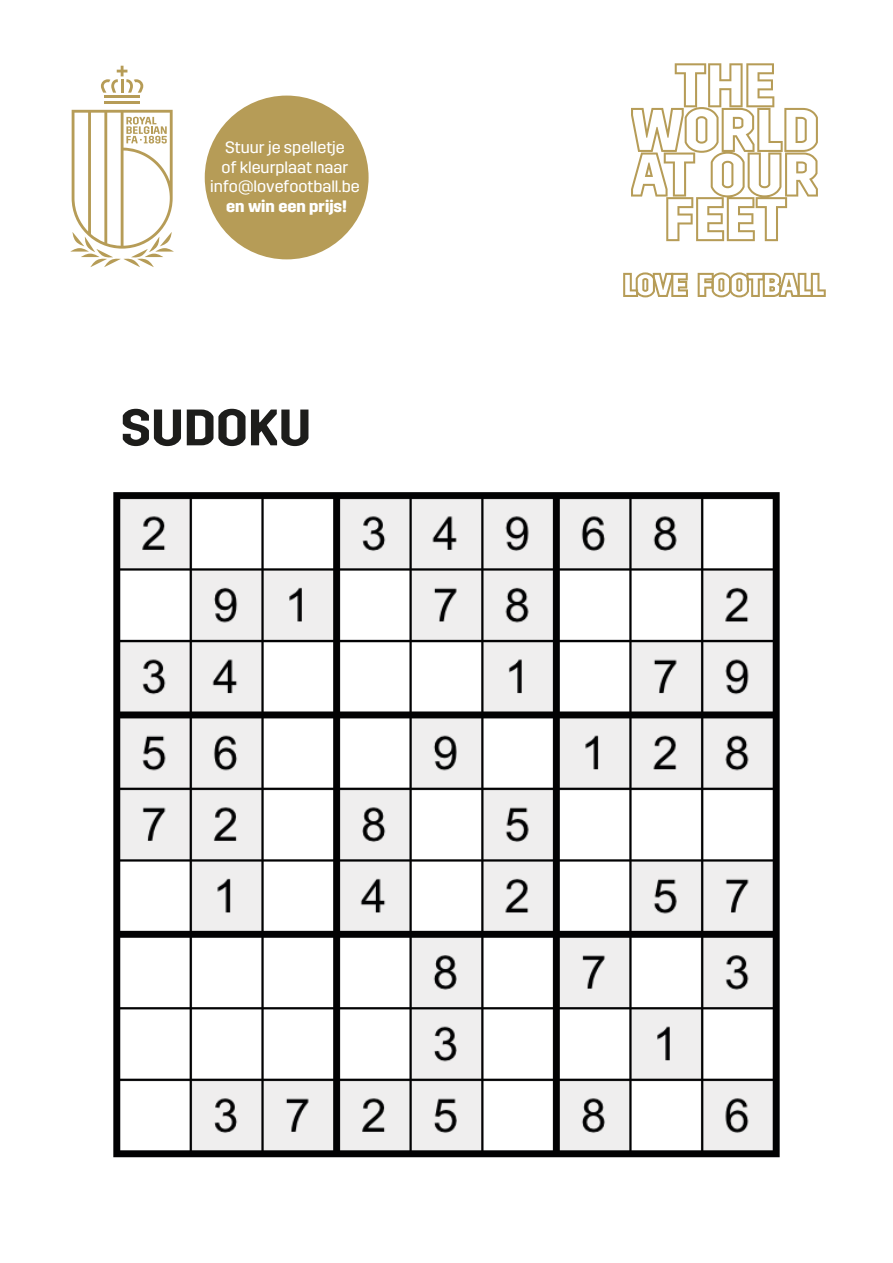
<style>
.page{position:relative;width:893px;height:1263px;background:#fff}
.page>*{position:absolute;margin:0;border:0;box-sizing:border-box;transform-origin:0 0}
.t1{font:600 51.15px "Trim";color:#1d1d1b}
.t2{font:16.5px/19.8px "Trim";color:#fff;text-align:center}
.t3{font:700 16.5px "Trim";color:#fff}
</style>
<div class="page">
<svg style="left:631px;top:63px;width:187px;height:178px"></svg>
<svg style="left:623px;top:272px;width:65px;height:25px"></svg>
<svg style="left:698px;top:272px;width:128px;height:25px"></svg>
<hr style="left:104px;top:101px;width:36px;height:3px;background:#b69c57">
<hr style="left:104px;top:96px;width:36px;height:2px;background:#b69c57">
<svg style="left:101px;top:66px;width:42px;height:27px"></svg>
<svg style="left:70px;top:110px;width:104px;height:157px"></svg>
<div style="left:205px;top:96px;width:164px;height:163px;background:#b69c57;border-radius:50%"></div>
<img style="left:113px;top:492px;width:667px;height:666px">
<p class="t2" style="left:210px;top:137px;width:151px">Stuur je spelletje<br>of kleurplaat naar info@lovefootball.be</p>
<p class="t3" style="left:226px;top:197px;width:123px">en win een prijs!</p>
<h1 class="t1" style="left:121px;top:399px;width:192px">SUDOKU</h1>
</div>
